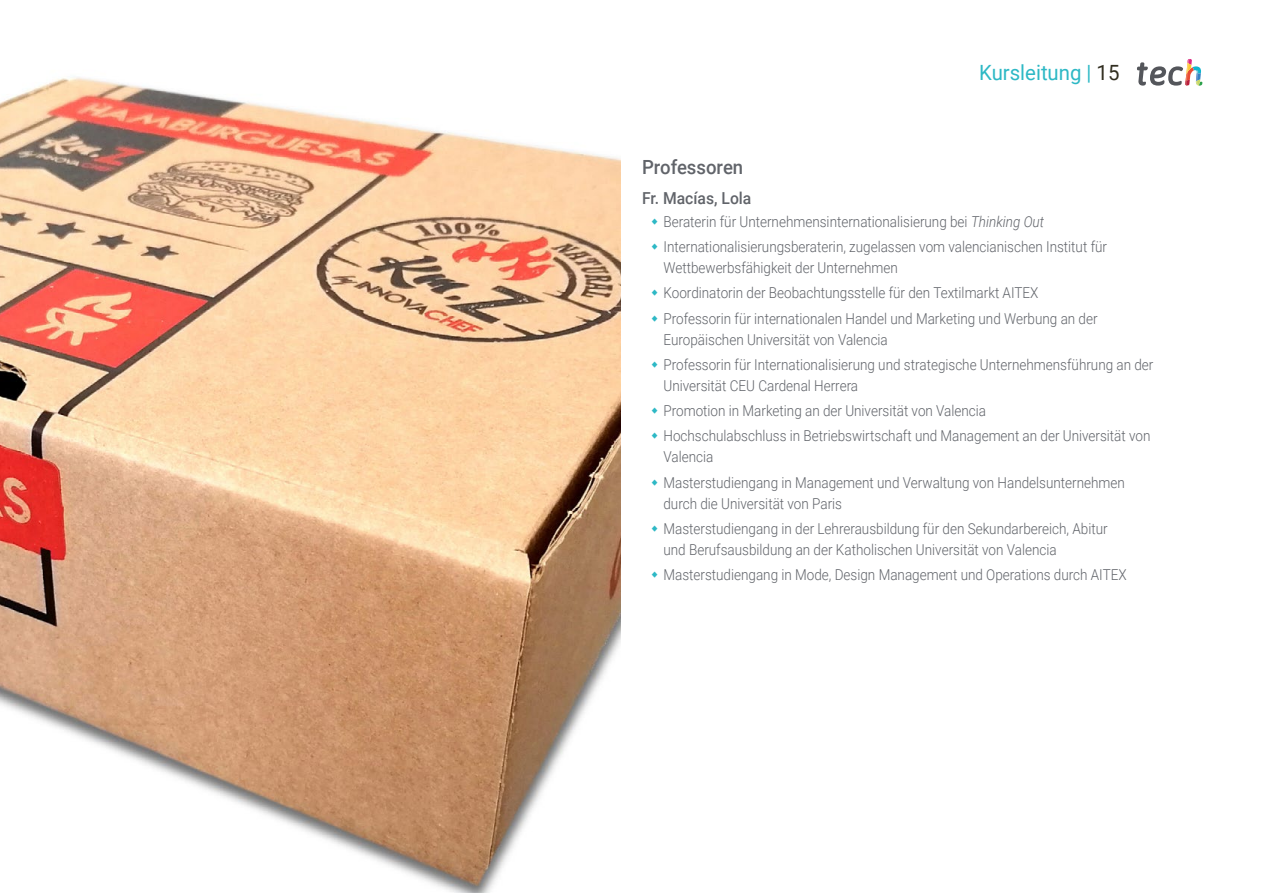
<style>
.page{position:relative;width:1263px;height:893px;background:#fff}
.page>*{position:absolute;margin:0;border:0;box-sizing:border-box;transform-origin:0 0}
.t1{font:21px "Roboto";color:#2db8c5}
.t2{font:500 19.5px "Roboto";color:#61646a;scale:.95 1}
.t3{font:500 16.5px "Roboto";color:#61646a;scale:.95 1}
.t4{font:300 15px/25.2px "Roboto";color:#61646a;scale:.9 1}
.s1{color:#312e20}
.s2{font-style:italic}
</style>
<div class="page">
<svg style="left:1137px;top:59px;width:65px;height:27px"></svg>
<img style="left:0;top:77px;width:621px;height:816px">
<h1 class="t1" style="left:979px;top:57px;width:142px">Kursleitung | <span class="s1">15</span></h1>
<h2 class="t2" style="left:642px;top:154px;width:108px">Professoren</h2>
<p class="t3" style="left:642px;top:186px;width:116px">Fr. Macías, Lola</p>
<p class="t4" style="left:663px;top:208px;width:494px">Beraterin für Unternehmensinternationalisierung bei <span class="s2">Thinking Out<br></span>Internationalisierungsberaterin, zugelassen vom valencianischen Institut für</p>
<p class="t4" style="left:663px;top:255px;width:484px">Wettbewerbsfähigkeit der Unternehmen<br>Koordinatorin der Beobachtungsstelle für den Textilmarkt AITEX<br>Professorin für internationalen Handel und Marketing und Werbung an der</p>
<p class="t4" style="left:663px;top:326px;width:546px">Europäischen Universität von Valencia<br>Professorin für Internationalisierung und strategische Unternehmensführung an der</p>
<p class="t4" style="left:663px;top:372px;width:543px">Universität CEU Cardenal Herrera<br>Promotion in Marketing an der Universität von Valencia<br>Hochschulabschluss in Betriebswirtschaft und Management an der Universität von</p>
<p class="t4" style="left:663px;top:444px;width:514px">Valencia<br>Masterstudiengang in Management und Verwaltung von Handelsunternehmen</p>
<p class="t4" style="left:663px;top:490px;width:495px">durch die Universität von Paris<br>Masterstudiengang in der Lehrerausbildung für den Sekundarbereich, Abitur</p>
<p class="t4" style="left:663px;top:536px;width:516px">und Berufsausbildung an der Katholischen Universität von Valencia<br>Masterstudiengang in Mode, Design Management und Operations durch AITEX</p>
</div>
